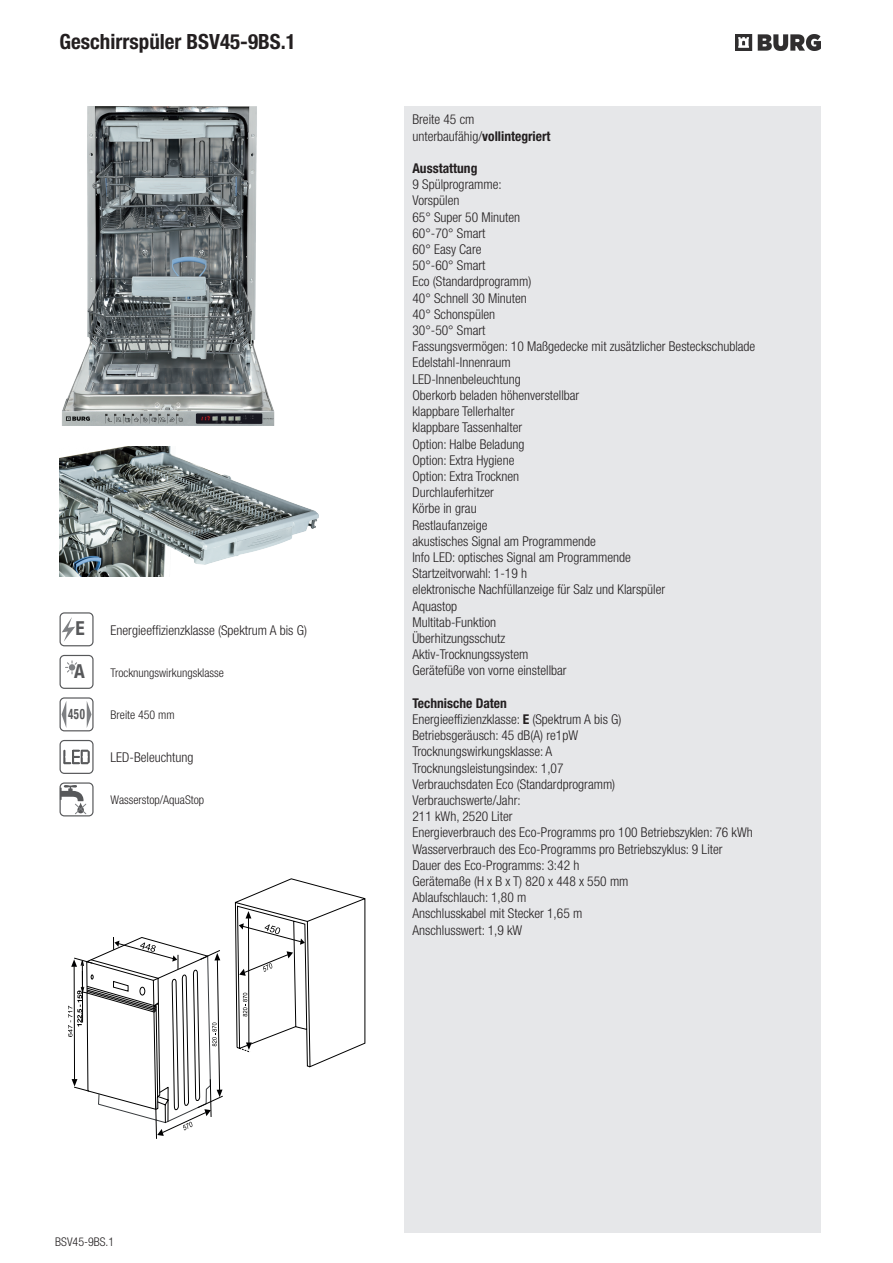
<style>
.page{position:relative;width:893px;height:1263px;background:#fff}
.page>*{position:absolute;margin:0;border:0;box-sizing:border-box;transform-origin:0 0}
.t1{font:700 condensed 21px "Helvetica Neue LT Pro";color:#231f20}
.t2{font:700 condensed 19.2px "Helvetica Neue LT Com";color:#57585a}
.t3{font:700 condensed 14.4px "Helvetica Neue LT Com";color:#57585a;scale:.75 1}
.t4{font:300 condensed 13.5px/16.2px "Helvetica Neue LT Pro";color:#231f20}
.t5{font:700 condensed 13.5px "Helvetica Neue LT Pro";color:#231f20}
.t6{font:300 condensed 12px "Helvetica Neue LT Pro";color:#231f20}
.s1{font-weight:700}
</style>
<div class="page">
<svg style="left:60px;top:740px;width:34px;height:34px"></svg>
<div style="left:404px;top:106px;width:417px;height:1127px;background:#e6e7e9"></div>
<svg style="left:60px;top:782px;width:34px;height:34px"></svg>
<svg style="left:60px;top:655px;width:34px;height:34px"></svg>
<img style="left:736px;top:35px;width:85px;height:15px">
<svg style="left:60px;top:697px;width:34px;height:34px"></svg>
<svg style="left:60px;top:612px;width:34px;height:34px"></svg>
<img style="left:62px;top:106px;width:213px;height:319px">
<img style="left:60px;top:446px;width:259px;height:130px">
<svg style="left:234px;top:878px;width:132px;height:190px"></svg>
<svg style="left:68px;top:937px;width:155px;height:202px"></svg>
<h1 class="t1" style="left:60px;top:29px;width:238px">Geschirrspüler BSV45-9BS.1</h1>
<h2 class="t2" style="left:76px;top:617px;width:11px">E</h2>
<p class="t4" style="left:111px;top:622px;width:198px">Energieeffizienzklasse (Spektrum A bis G)</p>
<h2 class="t2" style="left:74px;top:659px;width:12px">A</h2>
<p class="t6" style="left:111px;top:665px;width:115px">Trocknungswirkungsklasse</p>
<p class="t6" style="left:111px;top:708px;width:66px">Breite 450 mm</p>
<p class="t3" style="left:68px;top:705px;width:24px">450</p>
<p class="t4" style="left:111px;top:749px;width:84px">LED-Beleuchtung</p>
<p class="t6" style="left:111px;top:793px;width:95px">Wasserstop/AquaStop</p>
<p class="t4" style="left:412px;top:112px;width:140px">Breite 45 cm unterbaufähig/<span class="s1">vollintegriert</span></p>
<p class="t5" style="left:412px;top:160px;width:66px">Ausstattung</p>
<p class="t4" style="left:412px;top:176px;width:344px">9 Spülprogramme:<br>Vorspülen<br>65° Super 50 Minuten<br>60°-70° Smart<br>60° Easy Care<br>50°-60° Smart<br>Eco (Standardprogramm)<br>40° Schnell 30 Minuten<br>40° Schonspülen<br>30°-50° Smart<br>Fassungsvermögen: 10 Maßgedecke mit zusätzlicher Besteckschublade<br>Edelstahl-Innenraum<br>LED-Innenbeleuchtung<br>Oberkorb beladen höhenverstellbar<br>klappbare Tellerhalter<br>klappbare Tassenhalter<br>Option: Halbe Beladung<br>Option: Extra Hygiene<br>Option: Extra Trocknen<br>Durchlauferhitzer<br>Körbe in grau<br>Restlaufanzeige<br>akustisches Signal am Programmende<br>Info LED: optisches Signal am Programmende<br>Startzeitvorwahl: 1-19 h<br>elektronische Nachfüllanzeige für Salz und Klarspüler<br>Aquastop<br>Multitab-Funktion<br>Überhitzungsschutz<br>Aktiv-Trocknungssystem<br>Gerätefüße von vorne einstellbar</p>
<p class="t4" style="left:412px;top:695px;width:342px"><span class="s1">Technische Daten<br></span>Energieeffizienzklasse: <span class="s1">E</span> (Spektrum A bis G)<br>Betriebsgeräusch: 45 dB(A) re1pW<br>Trocknungswirkungsklasse: A<br>Trocknungsleistungsindex: 1,07<br>Verbrauchsdaten Eco (Standardprogramm)<br>Verbrauchswerte/Jahr:<br>211 kWh, 2520 Liter<br>Energieverbrauch des Eco-Programms pro 100 Betriebszyklen: 76 kWh Wasserverbrauch des Eco-Programms pro Betriebszyklus: 9 Liter Dauer des Eco-Programms: 3:42 h<br>Gerätemaße (H x B x T) 820 x 448 x 550 mm<br>Ablaufschlauch: 1,80 m<br>Anschlusskabel mit Stecker 1,65 m<br>Anschlusswert: 1,9 kW</p>
<p class="t6" style="left:55px;top:1235px;width:60px">BSV45-9BS.1</p>
</div>
